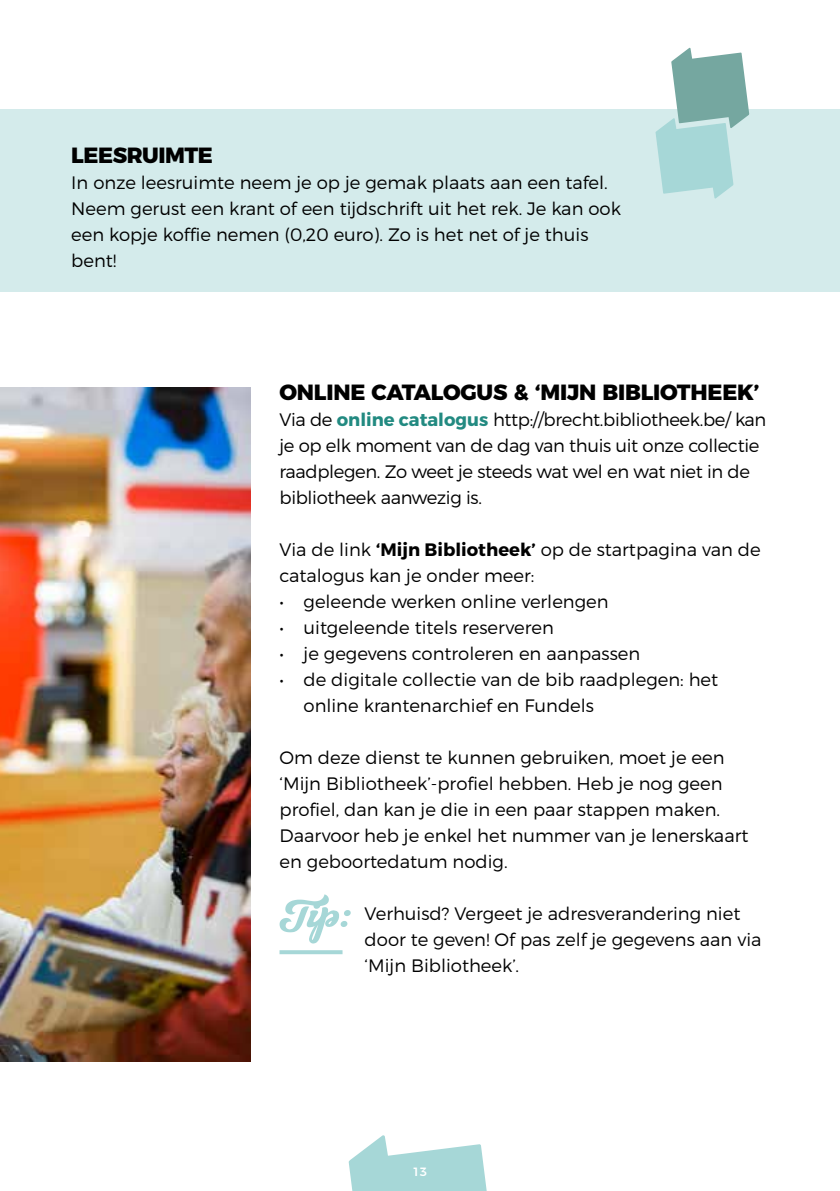
<style>
.page{position:relative;width:840px;height:1191px;background:#fff}
.page>*{position:absolute;margin:0;border:0;box-sizing:border-box;transform-origin:0 0}
.t1{font:60px "Letter Craft Deco";color:#a6d7d7}
.t2{font:800 22px "Montserrat";letter-spacing:-.01em;color:#000}
.t3{font:300 18px/26px "Montserrat";color:#000}
.t4{font:300 18px/26px "Montserrat";letter-spacing:-.02em;color:#000}
.t5{font:500 12px "Montserrat Alternates";color:#fff}
.s1{font-weight:700;color:#228a81}
.s2{font-weight:700}
</style>
<div class="page">
<svg style="left:348px;top:1135px;width:139px;height:56px"></svg>
<div style="left:0;top:109px;width:839px;height:183px;background:#d4ebeb"></div>
<img style="left:0;top:387px;width:251px;height:674px">
<svg style="left:655px;top:48px;width:93px;height:150px"></svg>
<svg style="left:279px;top:950px;width:63px;height:4px"></svg>
<p class="t2" style="left:71px;top:136px;width:143px">LEESRUIMTE</p>
<p class="t3" style="left:71px;top:169px;width:551px">In onze leesruimte neem je op je gemak plaats aan een tafel.<br>Neem gerust een krant of een tijdschrift uit het rek. Je kan ook een kopje koffie nemen (0,20 euro). Zo is het net of je thuis bent!</p>
<p class="t2" style="left:279px;top:374px;width:481px">ONLINE CATALOGUS &amp; ‘MIJN BIBLIOTHEEK’</p>
<p class="t4" style="left:279px;top:406px;width:488px">Via de <span class="s1">online catalogus</span> http://brecht.bibliotheek.be/ kan je op elk moment van de dag van thuis uit onze collectie raadplegen. Zo weet je steeds wat wel en wat niet in de bibliotheek aanwezig is.</p>
<p class="t3" style="left:279px;top:536px;width:482px">Via de link <span class="s2">‘Mijn Bibliotheek’</span> op de startpagina van de catalogus kan je onder meer:</p>
<p class="t3" style="left:279px;top:588px;width:330px">• geleende werken online verlengen</p>
<p class="t3" style="left:279px;top:614px;width:275px">• uitgeleende titels reserveren</p>
<p class="t3" style="left:279px;top:640px;width:362px">• je gegevens controleren en aanpassen</p>
<p class="t3" style="left:303px;top:666px;width:416px;text-indent:-24px">• de digitale collectie van de bib raadplegen: het online krantenarchief en Fundels</p>
<p class="t3" style="left:279px;top:744px;width:470px">Om deze dienst te kunnen gebruiken, moet je een ‘Mijn Bibliotheek’-profiel hebben. Heb je nog geen profiel, dan kan je die in een paar stappen maken.<br>Daarvoor heb je enkel het nummer van je lenerskaart en geboortedatum nodig.</p>
<p class="t3" style="left:364px;top:900px;width:398px">Verhuisd? Vergeet je adresverandering niet door te geven! Of pas zelf je gegevens aan via ‘Mijn Bibliotheek’.</p>
<h1 class="t1" style="left:279px;top:889px;width:81px">Tip :</h1>
<p class="t5" style="left:412px;top:1161px;width:16px">13</p>
</div>
